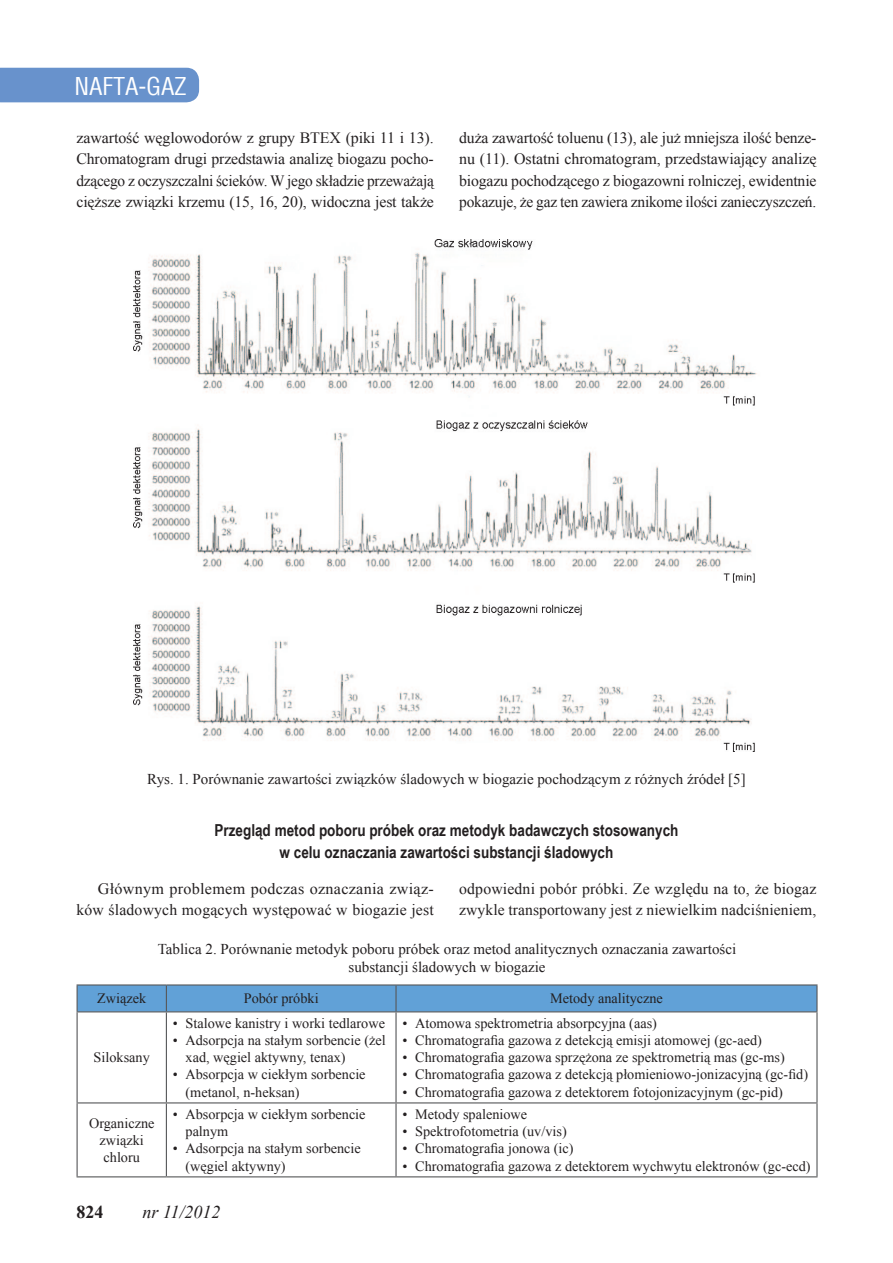
<style>
.page{position:relative;width:893px;height:1263px;background:#fff}
.page>*{position:absolute;margin:0;border:0;box-sizing:border-box;transform-origin:0 0}
.t1{font:24px "Switzerland Condensed";color:#fff}
.t2{font:italic 18px "Times New Roman";color:#231f20}
.t3{font:700 18px "Times New Roman";color:#231f20}
.t4{font:700 16.5px/21.5px "Arial Narrow";color:#231f20;text-align:center}
.t5{font:15.75px/21.5px "Times New Roman";letter-spacing:.005em;color:#231f20;text-align:justify}
.t6{font:15px/18px "Times New Roman";color:#231f20;text-align:center}
.t7{font:14.25px/17.1px "Times New Roman";color:#231f20}
</style>
<div class="page">
<div style="left:0;top:68px;width:199px;height:34px;background:#6892cc"></div>
<svg style="left:78px;top:1012px;width:738px;height:164px"></svg>
<hr style="left:77px;top:1102px;width:89px;height:1px;background:#57585a">
<hr style="left:396px;top:1102px;width:422px;height:1px;background:#57585a">
<hr style="left:395px;top:1103px;width:2px;height:73px;background:#57585a">
<hr style="left:77px;top:984px;width:89px;height:1px;background:#57585a">
<div style="left:77px;top:985px;width:739px;height:26px;background:#61a1d7"></div>
<hr style="left:166px;top:984px;width:230px;height:1px;background:#57585a">
<hr style="left:396px;top:984px;width:422px;height:1px;background:#57585a">
<hr style="left:816px;top:985px;width:2px;height:26px;background:#57585a">
<hr style="left:77px;top:1011px;width:89px;height:1px;background:#57585a">
<hr style="left:77px;top:1012px;width:1px;height:90px;background:#57585a">
<hr style="left:77px;top:1103px;width:1px;height:73px;background:#57585a">
<hr style="left:77px;top:1176px;width:89px;height:1px;background:#57585a">
<hr style="left:396px;top:1011px;width:422px;height:1px;background:#57585a">
<hr style="left:816px;top:1012px;width:2px;height:90px;background:#57585a">
<hr style="left:166px;top:1103px;width:1px;height:73px;background:#57585a">
<hr style="left:816px;top:1103px;width:2px;height:73px;background:#57585a">
<hr style="left:166px;top:1176px;width:230px;height:1px;background:#57585a">
<hr style="left:396px;top:1176px;width:422px;height:1px;background:#57585a">
<hr style="left:166px;top:1011px;width:230px;height:1px;background:#57585a">
<hr style="left:166px;top:1012px;width:1px;height:90px;background:#57585a">
<hr style="left:395px;top:1012px;width:2px;height:90px;background:#57585a">
<hr style="left:166px;top:1102px;width:230px;height:1px;background:#57585a">
<img style="left:134px;top:239px;width:623px;height:513px">
<h1 class="t1" style="left:74px;top:71px;width:114px">NAFTA-GAZ</h1>
<p class="t5" style="left:77px;top:126px;width:359px">zawartość węglowodorów z grupy BTEX (piki 11 i 13).<br>Chromatogram drugi przedstawia analizę biogazu pocho&shy;dzącego z oczyszczalni ścieków. W jego składzie przeważają cięższe związki krzemu (15, 16, 20), widoczna jest także</p>
<p class="t5" style="left:459px;top:126px;width:359px">duża zawartość toluenu (13), ale już mniejsza ilość benze&shy;nu (11). Ostatni chromatogram, przedstawiający analizę biogazu pochodzącego z biogazowni rolniczej, ewidentnie pokazuje, że gaz ten zawiera znikome ilości zanieczyszczeń.</p>
<p class="t6" style="left:147px;top:770px;width:600px">Rys. 1. Porównanie zawartości związków śladowych w biogazie pochodzącym z różnych źródeł [5]</p>
<p class="t4" style="left:214px;top:819px;width:465px">Przegląd metod poboru próbek oraz metodyk badawczych stosowanych w celu oznaczania zawartości substancji śladowych</p>
<p class="t5" style="left:77px;top:877px;width:359px;text-align:right">Głównym problemem podczas oznaczania związ&shy;ków śladowych mogących występować w biogazie jest</p>
<p class="t5" style="left:459px;top:877px;width:359px">odpowiedni pobór próbki. Ze względu na to, że biogaz zwykle transportowany jest z niewielkim nadciśnieniem,</p>
<p class="t6" style="left:158px;top:940px;width:580px">Tablica 2. Porównanie metodyk poboru próbek oraz metod analitycznych oznaczania zawartości substancji śladowych w biogazie</p>
<p class="t7" style="left:97px;top:990px;width:51px">Związek</p>
<p class="t7" style="left:244px;top:990px;width:76px">Pobór próbki</p>
<p class="t7" style="left:550px;top:990px;width:114px">Metody analityczne</p>
<p class="t7" style="left:94px;top:1049px;width:58px">Siloksany</p>
<p class="t7" style="left:173px;top:1014px;width:214px">• Stalowe kanistry i worki tedlarowe</p>
<p class="t7" style="left:186px;top:1032px;width:202px;text-indent:-13px">• Adsorpcja na stałym sorbencie (żel xad, węgiel aktywny, tenax)</p>
<p class="t7" style="left:186px;top:1066px;width:182px;text-indent:-13px">• Absorpcja w ciekłym sorbencie (metanol, n-heksan)</p>
<p class="t7" style="left:89px;top:1114px;width:67px;text-align:center">Organiczne związki chloru</p>
<p class="t7" style="left:186px;top:1106px;width:182px;text-indent:-13px">• Absorpcja w ciekłym sorbencie palnym</p>
<p class="t7" style="left:186px;top:1140px;width:177px;text-indent:-13px">• Adsorpcja na stałym sorbencie (węgiel aktywny)</p>
<p class="t3" style="left:77px;top:1199px;width:28px">824</p>
<p class="t2" style="left:142px;top:1200px;width:80px">nr 11/2012</p>
<p class="t7" style="left:402px;top:1014px;width:256px">• Atomowa spektrometria absorpcyjna (aas)</p>
<p class="t7" style="left:402px;top:1032px;width:361px">• Chromatografia gazowa z detekcją emisji atomowej (gc-aed)</p>
<p class="t7" style="left:402px;top:1049px;width:384px">• Chromatografia gazowa sprzężona ze spektrometrią mas (gc-ms)</p>
<p class="t7" style="left:402px;top:1066px;width:407px">• Chromatografia gazowa z detekcją płomieniowo-jonizacyjną (gc-fid)</p>
<p class="t7" style="left:402px;top:1083px;width:382px">• Chromatografia gazowa z detektorem fotojonizacyjnym (gc-pid)</p>
<p class="t7" style="left:402px;top:1106px;width:126px">• Metody spaleniowe</p>
<p class="t7" style="left:402px;top:1123px;width:166px">• Spektrofotometria (uv/vis)</p>
<p class="t7" style="left:402px;top:1140px;width:173px">• Chromatografia jonowa (ic)</p>
<p class="t7" style="left:402px;top:1157px;width:410px">• Chromatografia gazowa z detektorem wychwytu elektronów (gc-ecd)</p>
</div>
